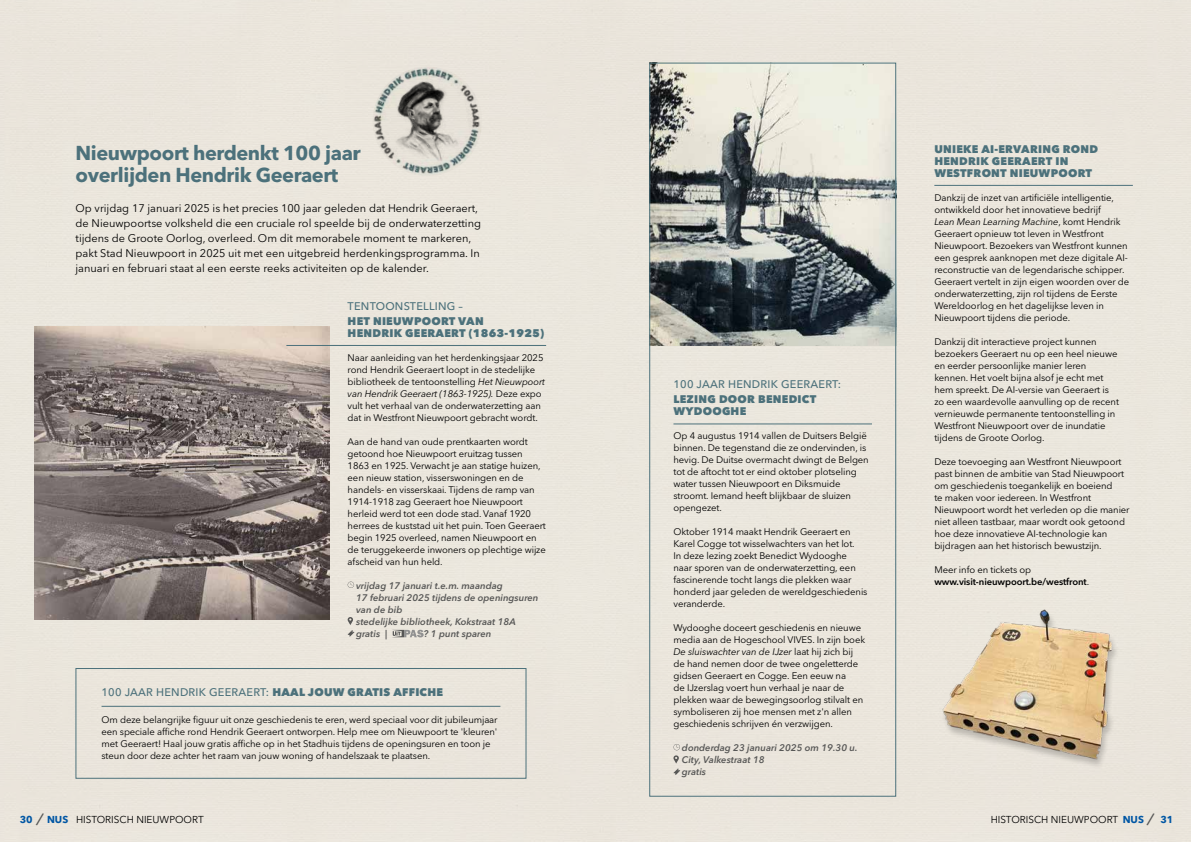
<style>
.page{position:relative;width:1191px;height:842px;background:#ebe6dc}
.page>*{position:absolute;margin:0;border:0;box-sizing:border-box;transform-origin:0 0}
.t1{font:700 20px/22px "Avenir Next LT Pro";letter-spacing:-.02em;color:#4c717b}
.t2{font:11px/15px "Avenir Next LT Pro";color:#000}
.t3{font:800 11px/12px "Avenir Next LT Pro";letter-spacing:.02em;color:#4c717b}
.t4{font:500 11px "Avenir Next LT Pro";letter-spacing:.02em;color:#4c717b}
.t5{font:10px "Avenir Next LT Pro";color:#000}
.t6{font:9.5px/12px "Avenir Next LT Pro";letter-spacing:-.01em;color:#000}
.t7{font:italic 600 9.5px/12px "Avenir Next LT Pro";color:#575756}
.t8{font:600 9.5px/12px "Avenir Next LT Pro";letter-spacing:-.01em;color:#000}
.s1{font-style:italic}
.s2{font-weight:800}
.s3{font-weight:700;color:#0056a4}
.s4{font-size:16px;color:#575756}
.s5{font-weight:400}
</style>
<div class="page">
<img style="left:372px;top:67px;width:110px;height:110px">
<img style="left:34px;top:326px;width:296px;height:294px">
<svg style="left:348px;top:581px;width:6px;height:7px"></svg>
<svg style="left:348px;top:617px;width:6px;height:20px"></svg>
<svg style="left:392px;top:630px;width:31px;height:7px"></svg>
<div style="left:76px;top:668px;width:450px;height:111px;border:1px solid #4c717b"></div>
<hr style="left:286px;top:345px;width:260px;height:1px;background:#4c717b">
<hr style="left:101px;top:706px;width:399px;height:1px;background:#4c717b">
<svg style="left:673px;top:744px;width:7px;height:31px"></svg>
<img style="left:651px;top:65px;width:243px;height:281px">
<div style="left:649px;top:63px;width:247px;height:734px;border:1px solid #4c717b"></div>
<hr style="left:673px;top:423px;width:199px;height:1px;background:#4c717b">
<hr style="left:934px;top:185px;width:198px;height:1px;background:#4c717b">
<img style="left:900px;top:578px;width:273px;height:204px">
<h1 class="t1" style="left:76px;top:142px;width:286px">Nieuwpoort herdenkt 100 jaar overlijden Hendrik Geeraert</h1>
<p class="t2" style="left:76px;top:200px;width:407px">Op vrijdag 17 januari 2025 is het precies 100 jaar geleden dat Hendrik Geeraert, de Nieuwpoortse volksheld die een cruciale rol speelde bij de onderwaterzetting tijdens de Groote Oorlog, overleed. Om dit memorabele moment te markeren, pakt Stad Nieuwpoort in 2025 uit met een uitgebreid herdenkingsprogramma. In januari en februari staat al een eerste reeks activiteiten op de kalender.</p>
<p class="t4" style="left:348px;top:299px;width:117px">TENTOONSTELLING –</p>
<p class="t3" style="left:348px;top:315px;width:198px">HET NIEUWPOORT VAN<br>HENDRIK GEERAERT (1863-1925)</p>
<p class="t6" style="left:348px;top:351px;width:199px">Naar aanleiding van het herdenkingsjaar 2025 rond Hendrik Geeraert loopt in de stedelijke bibliotheek de tentoonstelling <span class="s1">Het Nieuwpoort van Hendrik Geeraert (1863-1925).</span> Deze expo vult het verhaal van de onderwaterzetting aan dat in Westfront Nieuwpoort gebracht wordt.</p>
<p class="t6" style="left:348px;top:435px;width:200px">Aan de hand van oude prentkaarten wordt getoond hoe Nieuwpoort eruitzag tussen 1863 en 1925. Verwacht je aan statige huizen, een nieuw station, visserswoningen en de handels- en visserskaai. Tijdens de ramp van 1914-1918 zag Geeraert hoe Nieuwpoort herleid werd tot een dode stad. Vanaf 1920 herrees de kuststad uit het puin. Toen Geeraert begin 1925 overleed, namen Nieuwpoort en de teruggekeerde inwoners op plechtige wijze afscheid van hun held.</p>
<p class="t7" style="left:356px;top:579px;width:184px">vrijdag 17 januari t.e.m. maandag<br>17 februari 2025 tijdens de openingsuren van de bib<br>stedelijke bibliotheek, Kokstraat 18A gratis |</p>
<p class="t7" style="left:423px;top:627px;width:69px">? 1 punt sparen</p>
<p class="t4" style="left:101px;top:685px;width:343px">100 JAAR HENDRIK GEERAERT: <span class="s2">HAAL JOUW GRATIS AFFICHE</span></p>
<p class="t6" style="left:101px;top:713px;width:398px">Om deze belangrijke figuur uit onze geschiedenis te eren, werd speciaal voor dit jubileumjaar een speciale affiche rond Hendrik Geeraert ontworpen. Help mee om Nieuwpoort te 'kleuren' met Geeraert! Haal jouw gratis affiche op in het Stadhuis tijdens de openingsuren en toon je steun door deze achter het raam van jouw woning of handelszaak te plaatsen.</p>
<p class="t5" style="left:20px;top:813px;width:185px"><span class="s3">30</span> <span class="s4">/</span> <span class="s3">NUS</span> HISTORISCH NIEUWPOORT</p>
<p class="t4" style="left:673px;top:378px;width:169px">100 JAAR HENDRIK GEERAERT:</p>
<p class="t3" style="left:673px;top:393px;width:144px">LEZING DOOR BENEDICT<br>WYDOOGHE</p>
<p class="t6" style="left:673px;top:430px;width:197px">Op 4 augustus 1914 vallen de Duitsers België binnen. De tegenstand die ze ondervinden, is hevig. De Duitse overmacht dwingt de Belgen tot de aftocht tot er eind oktober plotseling water tussen Nieuwpoort en Diksmuide stroomt. Iemand heeft blijkbaar de sluizen opengezet.</p>
<p class="t6" style="left:673px;top:526px;width:195px">Oktober 1914 maakt Hendrik Geeraert en Karel Cogge tot wisselwachters van het lot.<br>In deze lezing zoekt Benedict Wydooghe naar sporen van de onderwaterzetting, een fascinerende tocht langs die plekken waar honderd jaar geleden de wereldgeschiedenis veranderde.</p>
<p class="t6" style="left:673px;top:622px;width:193px">Wydooghe doceert geschiedenis en nieuwe media aan de Hogeschool VIVES. In zijn boek <span class="s1">De sluiswachter van de IJzer</span> laat hij zich bij de hand nemen door de twee ongeletterde gidsen Geeraert en Cogge. Een eeuw na<br>de IJzerslag voert hun verhaal je naar de plekken waar de bewegingsoorlog stilvalt en symboliseren zij hoe mensen met z'n allen geschiedenis schrijven én verzwijgen.</p>
<p class="t7" style="left:682px;top:742px;width:177px">donderdag 23 januari 2025 om 19.30 u.<br>City, Valkestraat 18<br>gratis</p>
<p class="t3" style="left:934px;top:143px;width:165px">UNIEKE AI-ERVARING ROND<br>HENDRIK GEERAERT IN<br>WESTFRONT NIEUWPOORT</p>
<p class="t6" style="left:934px;top:192px;width:196px">Dankzij de inzet van artificiële intelligentie, ontwikkeld door het innovatieve bedrijf<br><span class="s1">Lean Mean Learning Machine</span>, komt Hendrik Geeraert opnieuw tot leven in Westfront Nieuwpoort. Bezoekers van Westfront kunnen een gesprek aanknopen met deze digitale AI&shy;reconstructie van de legendarische schipper.<br>Geeraert vertelt in zijn eigen woorden over de onderwaterzetting, zijn rol tijdens de Eerste Wereldoorlog en het dagelijkse leven in Nieuwpoort tijdens die periode.</p>
<p class="t6" style="left:934px;top:336px;width:186px">Dankzij dit interactieve project kunnen bezoekers Geeraert nu op een heel nieuwe en eerder persoonlijke manier leren kennen. Het voelt bijna alsof je echt met hem spreekt. De AI-versie van Geeraert is zo een waardevolle aanvulling op de recent vernieuwde permanente tentoonstelling in Westfront Nieuwpoort over de inundatie tijdens de Groote Oorlog.</p>
<p class="t6" style="left:934px;top:456px;width:197px">Deze toevoeging aan Westfront Nieuwpoort past binnen de ambitie van Stad Nieuwpoort om geschiedenis toegankelijk en boeiend<br>te maken voor iedereen. In Westfront Nieuwpoort wordt het verleden op die manier niet alleen tastbaar, maar wordt ook getoond hoe deze innovatieve AI-technologie kan bijdragen aan het historisch bewustzijn.</p>
<p class="t8" style="left:934px;top:564px;width:156px"><span class="s5">Meer info en tickets op </span>www.visit-nieuwpoort.be/westfront<span class="s5">.</span></p>
<p class="t5" style="left:990px;top:813px;width:184px">HISTORISCH NIEUWPOORT <span class="s3">NUS</span> <span class="s4">/</span> <span class="s3">31</span></p>
</div>
